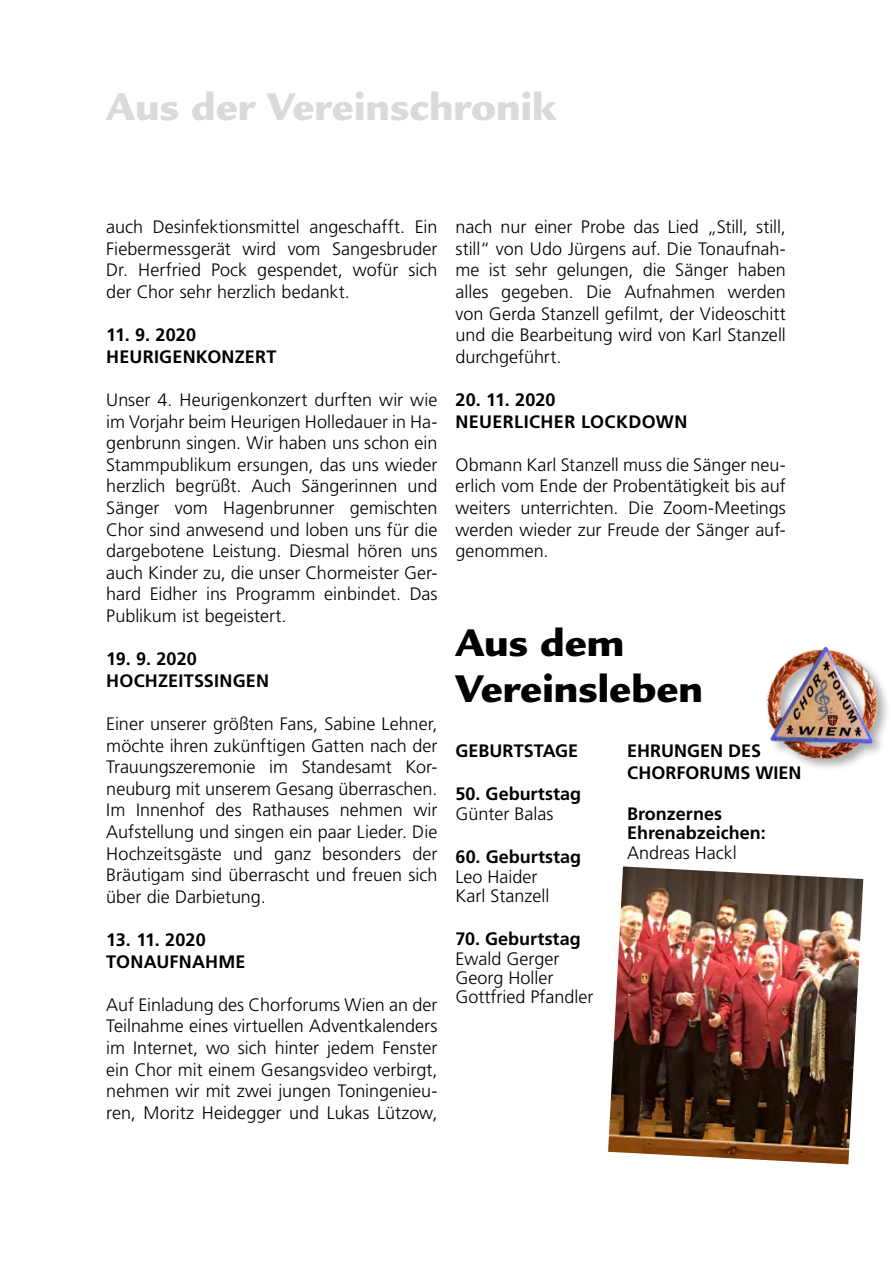
<style>
.page{position:relative;width:893px;height:1263px;background:#fff}
.page>*{position:absolute;margin:0;border:0;box-sizing:border-box;transform-origin:0 0}
.t1{font:900 42px "Legacy Sans";color:#d9dadb}
.t2{font:900 42px/45.3px "Legacy Sans";color:#000}
.t3{font:300 18px/21.6px "Frutiger";color:#000;text-align:justify}
.t4{font:700 18px/21.6px "Frutiger";letter-spacing:.005em;color:#000}
</style>
<div class="page">
<div style="left:765px;top:645px;width:126px;height:127px;background:#000;opacity:.33"></div>
<img style="left:765px;top:645px;width:119px;height:127px">
<img style="left:608px;top:866px;width:255px;height:298px">
<h1 class="t1" style="left:106px;top:81px;width:452px">Aus der Vereinschronik</h1>
<p class="t3" style="left:106px;top:216px;width:333px">auch Desinfektionsmittel angeschafft. Ein Fiebermessgerät wird vom Sangesbruder Dr. Herfried Pock gespendet, wofür sich der Chor sehr herzlich bedankt.</p>
<p class="t4" style="left:106px;top:324px;width:172px">11. 9. 2020<br>HEURIGENKONZERT</p>
<p class="t3" style="left:106px;top:389px;width:333px">Unser 4. Heurigenkonzert durften wir wie im Vorjahr beim Heurigen Holledauer in Ha&shy;genbrunn singen. Wir haben uns schon ein Stammpublikum ersungen, das uns wieder herzlich begrüßt. Auch Sängerinnen und Sänger vom Hagenbrunner gemischten Chor sind anwesend und loben uns für die dargebotene Leistung. Diesmal hören uns auch Kinder zu, die unser Chormeister Ger&shy;hard Eidher ins Programm einbindet. Das Publikum ist begeistert.</p>
<p class="t4" style="left:106px;top:648px;width:164px">19. 9. 2020<br>HOCHZEITSSINGEN</p>
<p class="t3" style="left:106px;top:713px;width:333px">Einer unserer größten Fans, Sabine Lehner, möchte ihren zukünftigen Gatten nach der Trauungszeremonie im Standesamt Kor&shy;neuburg mit unserem Gesang überraschen.<br>Im Innenhof des Rathauses nehmen wir Aufstellung und singen ein paar Lieder. Die Hochzeitsgäste und ganz besonders der Bräutigam sind überrascht und freuen sich über die Darbietung.</p>
<p class="t4" style="left:106px;top:929px;width:141px">13. 11. 2020<br>TONAUFNAHME</p>
<p class="t3" style="left:106px;top:994px;width:333px">Auf Einladung des Chorforums Wien an der Teilnahme eines virtuellen Adventkalenders im Internet, wo sich hinter jedem Fenster ein Chor mit einem Gesangsvideo verbirgt, nehmen wir mit zwei jungen Toningenieu&shy;ren, Moritz Heidegger und Lukas Lützow,</p>
<p class="t3" style="left:455px;top:216px;width:332px">nach nur einer Probe das Lied „Still, still, still“ von Udo Jürgens auf. Die Tonaufnah&shy;me ist sehr gelungen, die Sänger haben alles gegeben. Die Aufnahmen werden von Gerda Stanzell gefilmt, der Videoschitt und die Bearbeitung wird von Karl Stanzell durchgeführt.</p>
<p class="t4" style="left:455px;top:389px;width:233px">20. 11. 2020<br>NEUERLICHER LOCKDOWN</p>
<p class="t3" style="left:455px;top:454px;width:332px">Obmann Karl Stanzell muss die Sänger neu&shy;erlich vom Ende der Probentätigkeit bis auf weiters unterrichten. Die Zoom-Meetings werden wieder zur Freude der Sänger auf&shy;genommen.</p>
<h1 class="t2" style="left:455px;top:620px;width:249px">Aus dem<br>Vereinsleben</h1>
<p class="t4" style="left:455px;top:740px;width:124px">GEBURTSTAGE</p>
<p class="t4" style="left:455px;top:783px;width:127px">50. Geburtstag</p>
<p class="t3" style="left:455px;top:803px;width:100px">Günter Balas</p>
<p class="t4" style="left:455px;top:846px;width:127px">60. Geburtstag</p>
<p class="t3" style="left:455px;top:866px;width:95px;line-height:19.4px">Leo Haider<br>Karl Stanzell</p>
<p class="t4" style="left:455px;top:928px;width:127px">70. Geburtstag</p>
<p class="t3" style="left:455px;top:949px;width:139px;line-height:19.4px;text-align:left">Ewald Gerger<br>Georg Holler<br>Gottfried Pfandler</p>
<p class="t4" style="left:627px;top:740px;width:176px">EHRUNGEN DES<br>CHORFORUMS WIEN</p>
<p class="t4" style="left:627px;top:804px;width:140px;line-height:19.4px">Bronzernes<br>Ehrenabzeichen:</p>
<p class="t3" style="left:627px;top:841px;width:111px">Andreas Hackl</p>
</div>
